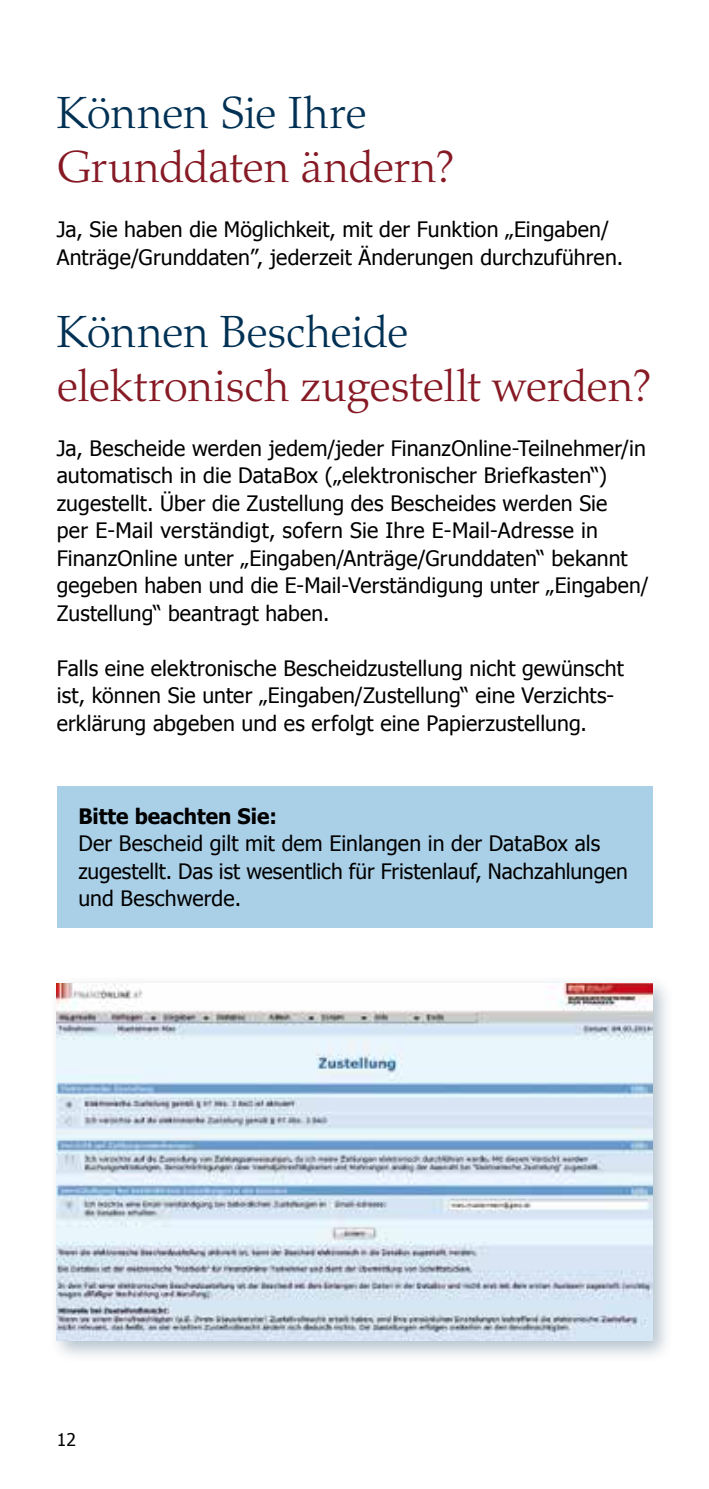
<style>
.page{position:relative;width:709px;height:1489px;background:#fff}
.page>*{position:absolute;margin:0;border:0;box-sizing:border-box;transform-origin:0 0}
.t1{font:300 45px "Palatino LT Std";letter-spacing:-.01em;color:#861924}
.t2{font:300 45px "Palatino LT Std";letter-spacing:-.01em;color:#003154}
.t3{font:21.25px/27.5px "Tahoma";letter-spacing:.005em;color:#000}
.t4{font:700 21.25px "Tahoma";color:#000}
.t5{font:17.5px "Tahoma";color:#000}
</style>
<div class="page">
<div style="left:49px;top:975px;width:625px;height:388px;background:#003154;opacity:.3"></div>
<img style="left:57px;top:982px;width:595px;height:358px">
<div style="left:57px;top:786px;width:595px;height:141px;background:#aad0e8"></div>
<h1 class="t2" style="left:57px;top:87px;width:312px">Können Sie Ihre</h1>
<h1 class="t1" style="left:57px;top:141px;width:400px">Grunddaten ändern?</h1>
<p class="t3" style="left:57px;top:215px;width:568px">Ja, Sie haben die Möglichkeit, mit der Funktion „Eingaben/<br>Anträge/Grunddaten”, jederzeit Änderungen durchzuführen.</p>
<h1 class="t2" style="left:57px;top:305px;width:353px">Können Bescheide</h1>
<h1 class="t1" style="left:57px;top:359px;width:597px">elektronisch zugestellt werden?</h1>
<p class="t3" style="left:57px;top:433px;width:593px">Ja, Bescheide werden jedem/jeder FinanzOnline-Teilnehmer/in automatisch in die DataBox („elektronischer Briefkasten“) zugestellt. Über die Zustellung des Bescheides werden Sie<br>per E-Mail verständigt, sofern Sie Ihre E-Mail-Adresse in FinanzOnline unter „Eingaben/Anträge/Grunddaten“ bekannt gegeben haben und die E-Mail-Verständigung unter „Eingaben/ Zustellung“ beantragt haben.</p>
<p class="t3" style="left:57px;top:653px;width:568px">Falls eine elektronische Bescheidzustellung nicht gewünscht ist, können Sie unter „Eingaben/Zustellung“ eine Verzichts&shy;erklärung abgeben und es erfolgt eine Papierzustellung.</p>
<p class="t4" style="left:78px;top:801px;width:200px">Bitte beachten Sie:</p>
<p class="t3" style="left:78px;top:828px;width:551px">Der Bescheid gilt mit dem Einlangen in der DataBox als zugestellt. Das ist wesentlich für Fristenlauf, Nachzahlungen und Beschwerde.</p>
<p class="t5" style="left:57px;top:1427px;width:21px">12</p>
</div>
